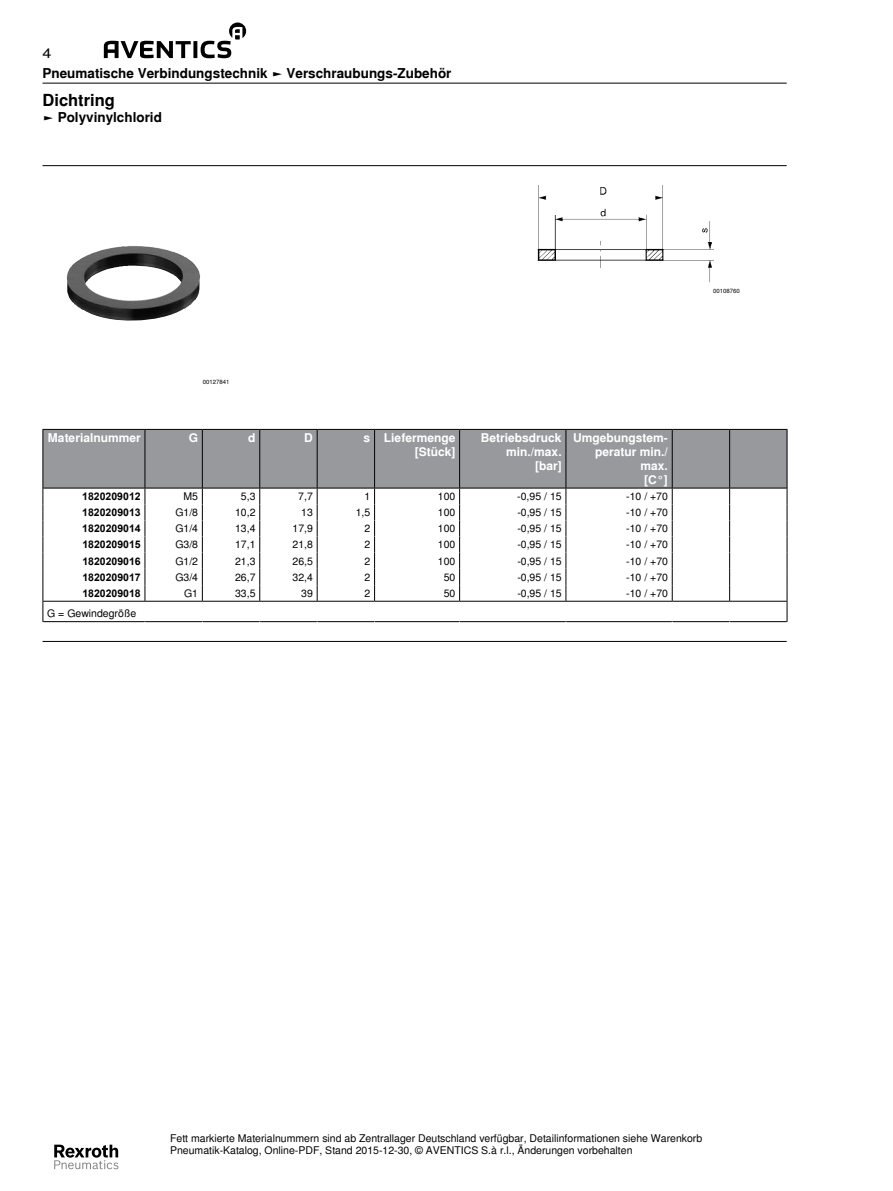
<style>
.page{position:relative;width:893px;height:1191px;background:#fff}
.page>*{position:absolute;margin:0;border:0;box-sizing:border-box;transform-origin:0 0}
.t1{font:700 16.5px "Nimbus Sans Global";color:#000}
.t2{font:700 13.5px "Nimbus Sans Global";color:#000}
.t3{font:13.5px "Nimbus Sans Global";color:#000;scale:1.2 1}
.t4{font:700 12px/13.8px "Nimbus Sans Global";color:#fff;text-align:right}
.t5{font:10.5px/12.6px "Nimbus Sans Global";color:#000}
.t6{font:700 10.5px "Arial";color:#000}
.t7{font:6px "Nimbus Sans Global";color:#000}
</style>
<div class="page">
<svg style="left:104px;top:23px;width:142px;height:35px"></svg>
<svg style="left:54px;top:1144px;width:64px;height:25px"></svg>
<hr style="left:43px;top:83px;width:744px;height:1px;background:#000">
<hr style="left:43px;top:165px;width:744px;height:1px;background:#000">
<img style="left:67px;top:246px;width:134px;height:75px">
<img style="left:537px;top:185px;width:176px;height:98px">
<div style="left:44px;top:430px;width:743px;height:58px;background:#97999c"></div>
<hr style="left:43px;top:429px;width:102px;height:1px;background:#000">
<hr style="left:43px;top:430px;width:1px;height:58px;background:#000">
<hr style="left:145px;top:429px;width:57px;height:1px;background:#000">
<hr style="left:202px;top:429px;width:58px;height:1px;background:#000">
<hr style="left:260px;top:429px;width:57px;height:1px;background:#000">
<hr style="left:317px;top:429px;width:58px;height:1px;background:#000">
<hr style="left:375px;top:429px;width:85px;height:1px;background:#000">
<hr style="left:460px;top:429px;width:106px;height:1px;background:#000">
<hr style="left:566px;top:429px;width:106px;height:1px;background:#000">
<hr style="left:672px;top:429px;width:58px;height:1px;background:#000">
<hr style="left:730px;top:429px;width:57px;height:1px;background:#000">
<hr style="left:787px;top:430px;width:1px;height:58px;background:#000">
<svg style="left:145px;top:489px;width:1px;height:112px"></svg>
<svg style="left:202px;top:489px;width:1px;height:112px"></svg>
<svg style="left:259px;top:489px;width:1px;height:112px"></svg>
<svg style="left:317px;top:489px;width:1px;height:112px"></svg>
<svg style="left:374px;top:489px;width:1px;height:112px"></svg>
<svg style="left:459px;top:489px;width:1px;height:112px"></svg>
<svg style="left:566px;top:489px;width:1px;height:112px"></svg>
<svg style="left:672px;top:489px;width:1px;height:112px"></svg>
<svg style="left:729px;top:489px;width:1px;height:112px"></svg>
<hr style="left:43px;top:601px;width:102px;height:1px;background:#000">
<hr style="left:145px;top:601px;width:57px;height:1px;background:#000">
<hr style="left:202px;top:601px;width:58px;height:1px;background:#000">
<hr style="left:260px;top:601px;width:57px;height:1px;background:#000">
<hr style="left:317px;top:601px;width:58px;height:1px;background:#000">
<hr style="left:375px;top:601px;width:85px;height:1px;background:#000">
<hr style="left:460px;top:601px;width:106px;height:1px;background:#000">
<hr style="left:566px;top:601px;width:106px;height:1px;background:#000">
<hr style="left:672px;top:601px;width:58px;height:1px;background:#000">
<hr style="left:730px;top:601px;width:57px;height:1px;background:#000">
<hr style="left:145px;top:430px;width:1px;height:58px;background:#000">
<hr style="left:202px;top:430px;width:1px;height:58px;background:#000">
<hr style="left:259px;top:430px;width:1px;height:58px;background:#000">
<hr style="left:317px;top:430px;width:1px;height:58px;background:#000">
<hr style="left:374px;top:430px;width:1px;height:58px;background:#000">
<hr style="left:459px;top:430px;width:1px;height:58px;background:#000">
<hr style="left:566px;top:430px;width:1px;height:58px;background:#000">
<hr style="left:672px;top:430px;width:1px;height:58px;background:#000">
<hr style="left:729px;top:430px;width:1px;height:58px;background:#000">
<hr style="left:43px;top:488px;width:102px;height:1px;background:#000">
<hr style="left:145px;top:488px;width:57px;height:1px;background:#000">
<hr style="left:202px;top:488px;width:58px;height:1px;background:#000">
<hr style="left:260px;top:488px;width:57px;height:1px;background:#000">
<hr style="left:317px;top:488px;width:58px;height:1px;background:#000">
<hr style="left:375px;top:488px;width:85px;height:1px;background:#000">
<hr style="left:460px;top:488px;width:106px;height:1px;background:#000">
<hr style="left:566px;top:488px;width:106px;height:1px;background:#000">
<hr style="left:672px;top:488px;width:58px;height:1px;background:#000">
<hr style="left:730px;top:488px;width:57px;height:1px;background:#000">
<hr style="left:43px;top:621px;width:102px;height:1px;background:#000">
<hr style="left:145px;top:621px;width:57px;height:1px;background:#000">
<hr style="left:202px;top:621px;width:58px;height:1px;background:#000">
<hr style="left:260px;top:621px;width:57px;height:1px;background:#000">
<hr style="left:317px;top:621px;width:58px;height:1px;background:#000">
<hr style="left:375px;top:621px;width:85px;height:1px;background:#000">
<hr style="left:460px;top:621px;width:106px;height:1px;background:#000">
<hr style="left:566px;top:621px;width:106px;height:1px;background:#000">
<hr style="left:672px;top:621px;width:58px;height:1px;background:#000">
<hr style="left:730px;top:621px;width:57px;height:1px;background:#000">
<svg style="left:43px;top:488px;width:1px;height:135px"></svg>
<svg style="left:787px;top:488px;width:1px;height:134px"></svg>
<hr style="left:43px;top:641px;width:744px;height:1px;background:#000">
<p class="t3" style="left:43px;top:43px;width:9px">4</p>
<p class="t2" style="left:43px;top:63px;width:411px">Pneumatische Verbindungstechnik ► Verschraubungs-Zubehör</p>
<h1 class="t1" style="left:43px;top:87px;width:74px">Dichtring</h1>
<p class="t2" style="left:43px;top:107px;width:121px">► Polyvinylchlorid</p>
<p class="t7" style="left:203px;top:377px;width:28px">00127841</p>
<p class="t4" style="left:48px;top:431px;width:94px">Materialnummer</p>
<p class="t4" style="left:189px;top:431px;width:11px">G</p>
<p class="t4" style="left:248px;top:431px;width:9px">d</p>
<p class="t4" style="left:304px;top:431px;width:10px">D</p>
<p class="t4" style="left:364px;top:431px;width:93px">s Liefermenge [Stück]</p>
<p class="t4" style="left:481px;top:431px;width:82px">Betriebsdruck min./max. [bar]</p>
<p class="t4" style="left:573px;top:431px;width:96px">Umgebungstem&shy;peratur min./ max.<br>[C°]</p>
<p class="t6" style="left:82px;top:489px;width:60px">1820209012</p>
<p class="t5" style="left:184px;top:489px;width:16px">M5</p>
<p class="t5" style="left:241px;top:489px;width:16px">5,3</p>
<p class="t5" style="left:298px;top:489px;width:16px">7,7</p>
<p class="t5" style="left:364px;top:489px;width:7px">1</p>
<p class="t5" style="left:438px;top:489px;width:19px">100</p>
<p class="t5" style="left:517px;top:489px;width:46px">-0,95 / 15</p>
<p class="t5" style="left:626px;top:489px;width:43px">-10 / +70</p>
<p class="t6" style="left:82px;top:505px;width:60px">1820209013</p>
<p class="t5" style="left:175px;top:505px;width:24px">G1/8</p>
<p class="t5" style="left:235px;top:505px;width:22px">10,2</p>
<p class="t5" style="left:301px;top:505px;width:13px">13</p>
<p class="t5" style="left:356px;top:505px;width:16px">1,5</p>
<p class="t5" style="left:438px;top:505px;width:19px">100</p>
<p class="t5" style="left:517px;top:505px;width:46px">-0,95 / 15</p>
<p class="t5" style="left:626px;top:505px;width:43px">-10 / +70</p>
<p class="t6" style="left:82px;top:521px;width:60px">1820209014</p>
<p class="t5" style="left:175px;top:522px;width:24px">G1/4</p>
<p class="t5" style="left:235px;top:522px;width:22px">13,4</p>
<p class="t5" style="left:292px;top:522px;width:22px">17,9</p>
<p class="t5" style="left:364px;top:522px;width:7px">2</p>
<p class="t5" style="left:438px;top:522px;width:19px">100</p>
<p class="t5" style="left:517px;top:522px;width:46px">-0,95 / 15</p>
<p class="t5" style="left:626px;top:522px;width:43px">-10 / +70</p>
<p class="t6" style="left:82px;top:538px;width:60px">1820209015</p>
<p class="t5" style="left:175px;top:538px;width:24px">G3/8</p>
<p class="t5" style="left:235px;top:538px;width:22px">17,1</p>
<p class="t5" style="left:292px;top:538px;width:22px">21,8</p>
<p class="t5" style="left:364px;top:538px;width:7px">2</p>
<p class="t5" style="left:438px;top:538px;width:19px">100</p>
<p class="t5" style="left:517px;top:538px;width:46px">-0,95 / 15</p>
<p class="t5" style="left:626px;top:538px;width:43px">-10 / +70</p>
<p class="t6" style="left:82px;top:554px;width:60px">1820209016</p>
<p class="t5" style="left:175px;top:554px;width:24px">G1/2</p>
<p class="t5" style="left:235px;top:554px;width:22px">21,3</p>
<p class="t5" style="left:293px;top:554px;width:22px">26,5</p>
<p class="t5" style="left:365px;top:554px;width:7px">2</p>
<p class="t5" style="left:438px;top:554px;width:19px">100</p>
<p class="t5" style="left:517px;top:554px;width:46px">-0,95 / 15</p>
<p class="t5" style="left:626px;top:554px;width:43px">-10 / +70</p>
<p class="t6" style="left:82px;top:570px;width:60px">1820209017</p>
<p class="t5" style="left:175px;top:570px;width:24px">G3/4</p>
<p class="t5" style="left:235px;top:570px;width:22px">26,7</p>
<p class="t5" style="left:293px;top:570px;width:22px">32,4</p>
<p class="t5" style="left:365px;top:570px;width:7px">2</p>
<p class="t5" style="left:444px;top:570px;width:13px">50</p>
<p class="t5" style="left:517px;top:570px;width:46px">-0,95 / 15</p>
<p class="t5" style="left:626px;top:570px;width:43px">-10 / +70</p>
<p class="t6" style="left:82px;top:586px;width:60px">1820209018</p>
<p class="t5" style="left:184px;top:586px;width:16px">G1</p>
<p class="t5" style="left:235px;top:586px;width:22px">33,5</p>
<p class="t5" style="left:301px;top:586px;width:13px">39</p>
<p class="t5" style="left:365px;top:586px;width:7px">2</p>
<p class="t5" style="left:444px;top:586px;width:13px">50</p>
<p class="t5" style="left:517px;top:586px;width:46px">-0,95 / 15</p>
<p class="t5" style="left:626px;top:586px;width:43px">-10 / +70</p>
<p class="t5" style="left:47px;top:607px;width:90px">G = Gewindegröße</p>
<p class="t7" style="left:713px;top:286px;width:28px">00108760</p>
<p class="t5" style="left:170px;top:1131px;width:534px">Fett markierte Materialnummern sind ab Zentrallager Deutschland verfügbar, Detailinformationen siehe Warenkorb<br>Pneumatik-Katalog, Online-PDF, Stand 2015-12-30, © AVENTICS S.à r.l., Änderungen vorbehalten</p>
</div>
